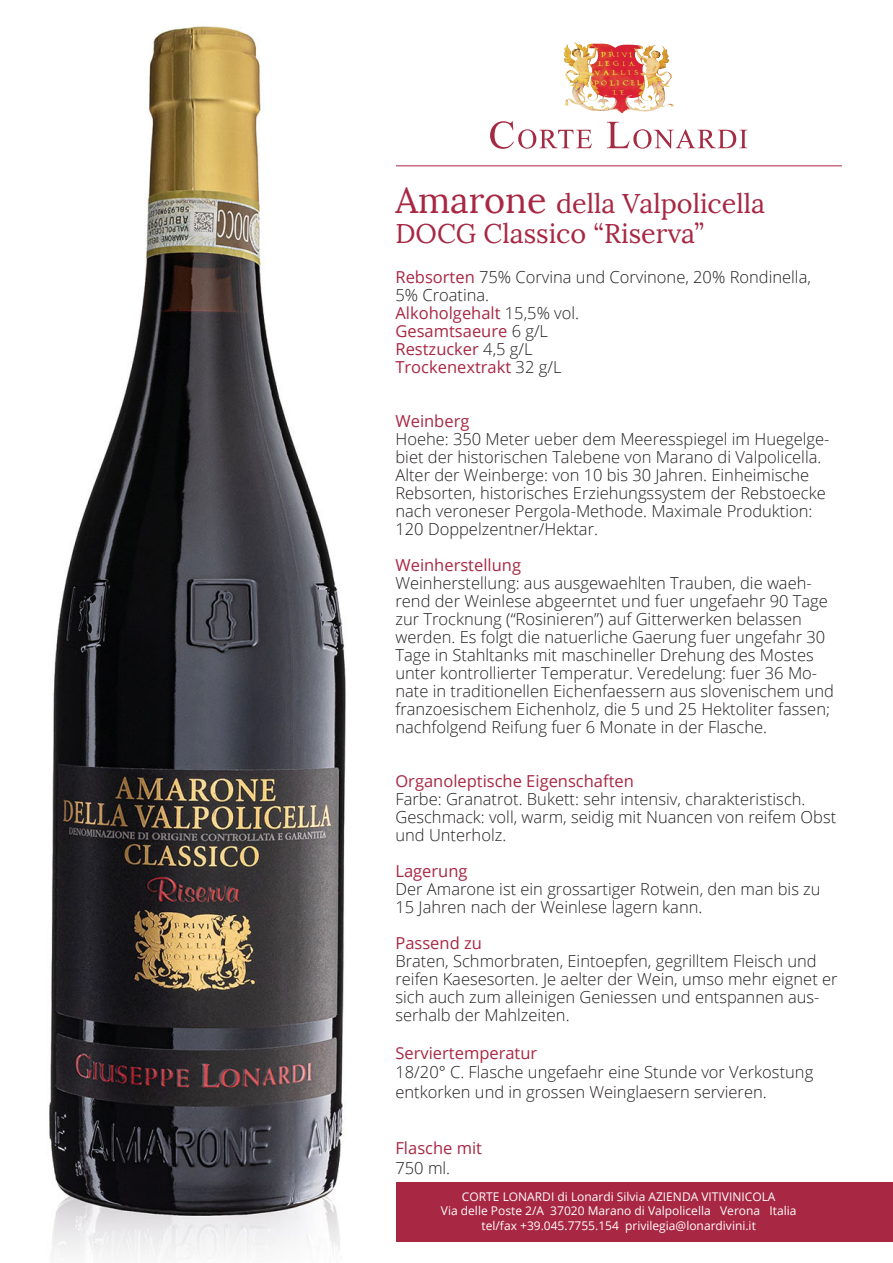
<style>
.page{position:relative;width:893px;height:1263px;background:#fff}
.page>*{position:absolute;margin:0;border:0;box-sizing:border-box;transform-origin:0 0}
.t1{font:27px "Lora";color:#a82743}
.t2{font:300 16.5px/18px "Open Sans";color:#231f20}
.t3{font:16.5px "Open Sans";color:#a82743}
.t4{font:12px "Open Sans";color:#fff}
.s1{font-size:36px}
.s2{font-weight:400;color:#a82743}
.s3{font-weight:300;color:#231f20}
</style>
<div class="page">
<div style="left:395px;top:1182px;width:498px;height:60px;background:#a82743"></div>
<svg style="left:490px;top:121px;width:102px;height:28px"></svg>
<svg style="left:607px;top:122px;width:140px;height:27px"></svg>
<img style="left:563px;top:43px;width:16px;height:31px">
<hr style="left:395px;top:165px;width:447px;height:1px;background:#a82743">
<img style="left:49px;top:26px;width:297px;height:1235px">
<p class="t1" style="left:395px;top:186px;width:371px"><span class="s1">Amarone</span> della Valpolicella</p>
<p class="t1" style="left:395px;top:216px;width:310px">DOCG Classico “Riserva”</p>
<p class="t2" style="left:395px;top:267px;width:417px"><span class="s2">Rebsorten</span> 75% Corvina und Corvinone, 20% Rondinella,</p>
<p class="t2" style="left:395px;top:285px;width:95px">5% Croatina.</p>
<p class="t3" style="left:395px;top:301px;width:185px">Alkoholgehalt <span class="s3">15,5% vol.</span></p>
<p class="t3" style="left:395px;top:319px;width:154px">Gesamtsaeure <span class="s3">6 g/L</span></p>
<p class="t3" style="left:395px;top:337px;width:139px">Restzucker <span class="s3">4,5 g/L</span></p>
<p class="t3" style="left:395px;top:355px;width:167px">Trockenextrakt <span class="s3">32 g/L</span></p>
<p class="t3" style="left:395px;top:409px;width:75px">Weinberg</p>
<p class="t2" style="left:395px;top:429px;width:435px">Hoehe: 350 Meter ueber dem Meeresspiegel im Huegelge&shy;biet der historischen Talebene von Marano di Valpolicella.<br>Alter der Weinberge: von 10 bis 30 Jahren. Einheimische Rebsorten, historisches Erziehungssystem der Rebstoecke nach veroneser Pergola-Methode. Maximale Produktion:<br>120 Doppelzentner/Hektar.</p>
<p class="t3" style="left:395px;top:553px;width:127px">Weinherstellung</p>
<p class="t2" style="left:395px;top:573px;width:440px">Weinherstellung: aus ausgewaehlten Trauben, die waeh&shy;rend der Weinlese abgeerntet und fuer ungefaehr 90 Tage zur Trocknung (“Rosinieren”) auf Gitterwerken belassen werden. Es folgt die natuerliche Gaerung fuer ungefahr 30<br>Tage in Stahltanks mit maschineller Drehung des Mostes unter kontrollierter Temperatur. Veredelung: fuer 36 Mo&shy;nate in traditionellen Eichenfaessern aus slovenischem und franzoesischem Eichenholz, die 5 und 25 Hektoliter fassen; nachfolgend Reifung fuer 6 Monate in der Flasche.</p>
<p class="t3" style="left:395px;top:769px;width:240px">Organoleptische Eigenschaften</p>
<p class="t2" style="left:395px;top:789px;width:442px">Farbe: Granatrot. Bukett: sehr intensiv, charakteristisch.<br>Geschmack: voll, warm, seidig mit Nuancen von reifem Obst und Unterholz.</p>
<p class="t3" style="left:395px;top:859px;width:74px">Lagerung</p>
<p class="t2" style="left:395px;top:879px;width:427px">Der Amarone ist ein grossartiger Rotwein, den man bis zu<br>15 Jahren nach der Weinlese lagern kann.</p>
<p class="t3" style="left:395px;top:931px;width:88px">Passend zu</p>
<p class="t2" style="left:395px;top:951px;width:444px">Braten, Schmorbraten, Eintoepfen, gegrilltem Fleisch und reifen Kaesesorten. Je aelter der Wein, umso mehr eignet er sich auch zum alleinigen Geniessen und entspannen aus&shy;serhalb der Mahlzeiten.</p>
<p class="t3" style="left:395px;top:1041px;width:143px">Serviertemperatur</p>
<p class="t2" style="left:395px;top:1062px;width:419px;line-height:19.8px">18/20° C. Flasche ungefaehr eine Stunde vor Verkostung entkorken und in grossen Weinglaesern servieren.</p>
<p class="t3" style="left:395px;top:1137px;width:88px">Flasche mit</p>
<p class="t2" style="left:395px;top:1158px;width:56px">750 ml.</p>
<p class="t4" style="left:462px;top:1188px;width:315px">CORTE LONARDI di Lonardi Silvia AZIENDA VITIVINICOLA</p>
<p class="t4" style="left:441px;top:1203px;width:357px">Via delle Poste 2/A 37020 Marano di Valpolicella Verona Italia</p>
<p class="t4" style="left:482px;top:1217px;width:276px">tel/fax +39.045.7755.154 privilegia@lonardivini.it</p>
</div>
